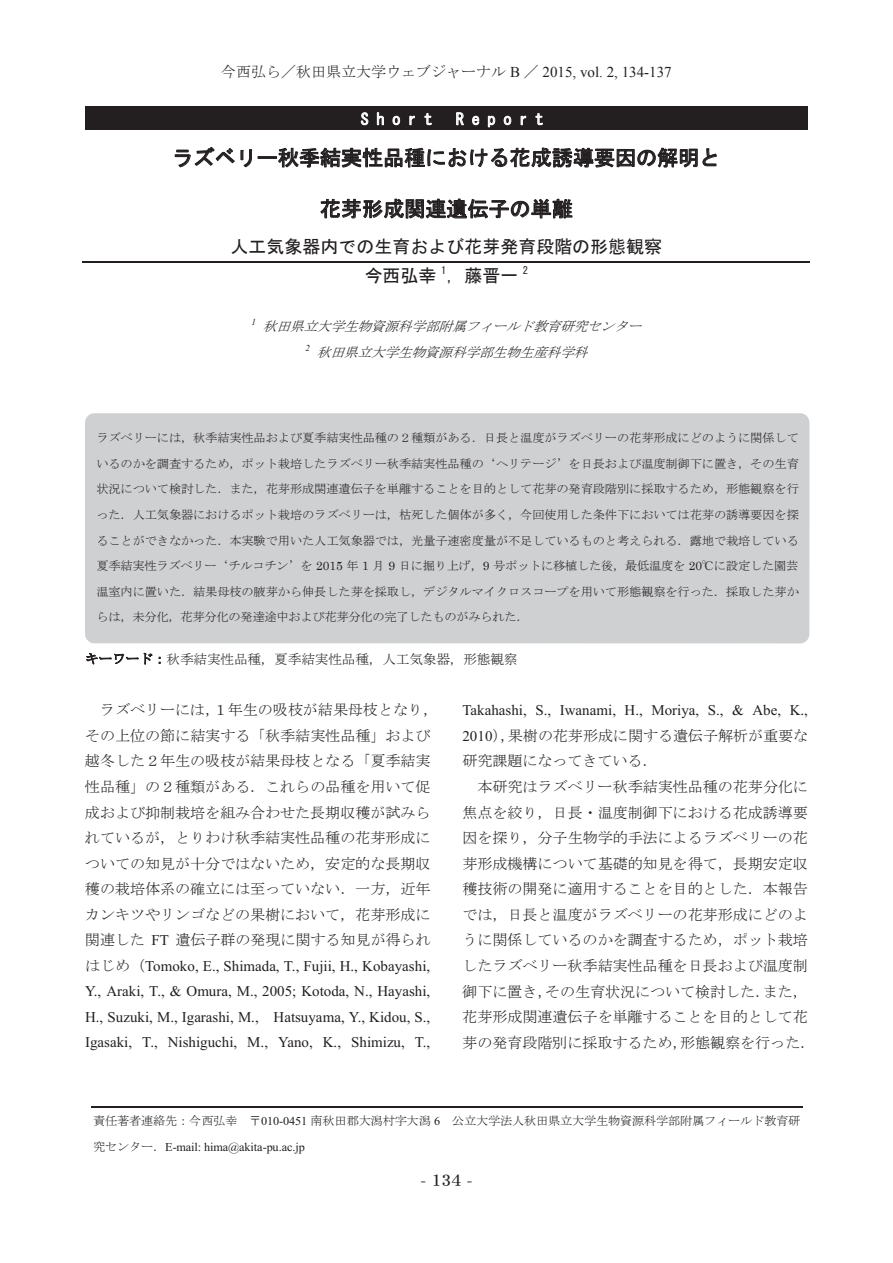
<style>
.page{position:relative;width:893px;height:1263px;background:#fff}
.page>*{position:absolute;margin:0;border:0;box-sizing:border-box;transform-origin:0 0}
.t1{font:21px "MS Gothic";letter-spacing:-.01em;color:#231f20}
.t2{font:18px/28.2px "MS Gothic";color:#231f20;text-align:center}
.ノーマル{font:16.95px "DFHS Mincho Std W5";color:#231f20}
.t3{font:15.9px "MS Gothic";letter-spacing:.5em;color:#fff}
.t4{font:15.9px "Century";color:#231f20}
.t5{font:15px/25.5px "MS Mincho";letter-spacing:-.01em;color:#231f20}
.t6{font:15px "Times New Roman 90 ms RFSJ H";color:#231f20}
.t7{font:italic 13.5px/25.5px "MS Mincho";color:#231f20;text-align:center}
.t8{font:13.5px "MS Mincho";letter-spacing:-.015em;color:#231f20}
.t9{font:12px/25.7px "MS Mincho";letter-spacing:-.015em;color:#231f20;text-align:justify}
.s1{font-family:"Times New Roman"}
.s2{font-family:"Arial 90 ms RKSJ H"}
.s3{font-family:"Times New Roman 90 ms RFSJ H";font-size:13.5px}
.s4{font-family:"Century"}
.s5{font-family:"Times New Roman 90 ms RFSJ H"}
</style>
<div class="page">
<div style="left:85px;top:106px;width:723px;height:23px;background:#231f20"></div>
<svg style="left:361px;top:112px;width:7px;height:13px"></svg>
<svg style="left:377px;top:112px;width:7px;height:13px"></svg>
<svg style="left:393px;top:116px;width:7px;height:9px"></svg>
<svg style="left:410px;top:116px;width:5px;height:9px"></svg>
<svg style="left:425px;top:113px;width:7px;height:12px"></svg>
<svg style="left:456px;top:112px;width:8px;height:13px"></svg>
<svg style="left:472px;top:116px;width:7px;height:9px"></svg>
<svg style="left:488px;top:116px;width:7px;height:11px"></svg>
<svg style="left:504px;top:116px;width:7px;height:9px"></svg>
<svg style="left:521px;top:116px;width:5px;height:9px"></svg>
<svg style="left:536px;top:113px;width:7px;height:12px"></svg>
<svg style="left:175px;top:147px;width:60px;height:20px"></svg>
<svg style="left:241px;top:149px;width:11px;height:18px"></svg>
<div style="left:258px;top:156px;width:19px;height:3px;border:1px solid #231f20"></div>
<svg style="left:278px;top:147px;width:439px;height:21px"></svg>
<svg style="left:320px;top:199px;width:252px;height:20px"></svg>
<hr style="left:83px;top:261px;width:727px;height:1px;background:#231f20">
<svg style="left:86px;top:653px;width:66px;height:12px"></svg>
<div style="left:85px;top:413px;width:724px;height:230px;background:#cfd0d2"></div>
<hr style="left:91px;top:1107px;width:711px;height:1px;background:#231f20">
<p class="t5" style="left:221px;top:59px;width:452px">今西弘ら／秋田県立大学ウェブジャーナル <span class="s1">B</span> ／ <span class="s1">2015, vol. 2, 134-137</span></p>
<p class="t5" style="left:246px;top:61px;width:401px">秋田太郎ら<span class="s2">/</span>秋田県立大学ウェブジャーナル <span class="s2">B/</span><span class="s3">2015, vol. 1, 1-5.</span></p>
<p class="t3" style="left:361px;top:111px;width:73px">Short</p>
<p class="t3" style="left:456px;top:111px;width:89px">Report</p>
<p class="t1" style="left:172px;top:147px;width:550px">ラズベリー秋季結実性品種における花成誘導要因の解明と</p>
<p class="t1" style="left:320px;top:198px;width:255px">花芽形成関連遺伝子の単離</p>
<p class="t2" style="left:230px;top:233px;width:433px">人工気象器内での生育および花芽発育段階の形態観察今西弘幸 <sup>1</sup>，藤晋一 <sup>2</sup></p>
<p class="t7" style="left:252px;top:314px;width:396px"><sup>1</sup> 秋田県立大学生物資源科学部附属フィールド教育研究センター<br><sup>2</sup> 秋田県立大学生物資源科学部生物生産科学科</p>
<p class="t9" style="left:96px;top:425px;width:704px">ラズベリーには，秋季結実性品および夏季結実性品種の２種類がある．日長と温度がラズベリーの花芽形成にどのように関係しているのかを調査するため，ポット栽培したラズベリー秋季結実性品種の‘ヘリテージ’を日長および温度制御下に置き，その生育状況について検討した．また，花芽形成関連遺伝子を単離することを目的として花芽の発育段階別に採取するため，形態観察を行った．人工気象器におけるポット栽培のラズベリーは，枯死した個体が多く，今回使用した条件下においては花芽の誘導要因を探ることができなかった．本実験で用いた人工気象器では，光量子速密度量が不足しているものと考えられる．露地で栽培している夏季結実性ラズベリー‘チルコチン’を <span class="s4">2015</span> 年 <span class="s4">1</span> 月 <span class="s4">9</span> 日に掘り上げ，<span class="s4">9</span> 号ポットに移植した後，最低温度を <span class="s4">20</span>℃に設定した園芸温室内に置いた．結果母枝の腋芽から伸長した芽を採取し，デジタルマイクロスコープを用いて形態観察を行った．採取した芽からは，未分化，花芽分化の発達途中および花芽分化の完了したものがみられた．</p>
<p class="t8" style="left:85px;top:652px;width:434px">キーワード：秋季結実性品種，夏季結実性品種，人工気象器，形態観察</p>
<p class="t5" style="left:85px;top:697px;width:355px;text-indent:15px">ラズベリーには，１年生の吸枝が結果母枝となり，その上位の節に結実する「秋季結実性品種」および越冬した２年生の吸枝が結果母枝となる「夏季結実性品種」の２種類がある．これらの品種を用いて促成および抑制栽培を組み合わせた長期収穫が試みられているが，とりわけ秋季結実性品種の花芽形成についての知見が十分ではないため，安定的な長期収穫の栽培体系の確立には至っていない．一方，近年カンキツやリンゴなどの果樹において，花芽形成に関連した <span class="s5">FT</span> 遺伝子群の発現に関する知見が得られはじめ（<span class="s5">Tomoko, E., Shimada, T., Fujii, H., Kobayashi, Y., Araki, T., &amp; Omura, M., 2005; Kotoda, N., Hayashi, H., Suzuki, M., Igarashi, M., Hatsuyama, Y., Kidou, S., Igasaki, T., Nishiguchi, M., Yano, K., Shimizu, T.,</span></p>
<p class="t6" style="left:462px;top:701px;width:347px">Takahashi, S., Iwanami, H., Moriya, S., &amp; Abe, K.,</p>
<p class="t5" style="left:462px;top:723px;width:347px"><span class="s5">2010</span>），果樹の花芽形成に関する遺伝子解析が重要な</p>
<p class="t5" style="left:462px;top:748px;width:197px">研究課題になってきている．</p>
<p class="t5" style="left:477px;top:774px;width:332px">本研究はラズベリー秋季結実性品種の花芽分化に</p>
<p class="t5" style="left:462px;top:799px;width:347px">焦点を絞り，日長・温度制御下における花成誘導要</p>
<p class="t5" style="left:462px;top:825px;width:347px">因を探り，分子生物学的手法によるラズベリーの花</p>
<p class="t5" style="left:462px;top:851px;width:347px">芽形成機構について基礎的知見を得て，長期安定収</p>
<p class="t5" style="left:462px;top:876px;width:347px">穫技術の開発に適用することを目的とした．本報告</p>
<p class="t5" style="left:462px;top:902px;width:347px">では，日長と温度がラズベリーの花芽形成にどのよ</p>
<p class="t5" style="left:462px;top:927px;width:347px">うに関係しているのかを調査するため，ポット栽培</p>
<p class="t5" style="left:462px;top:953px;width:347px">したラズベリー秋季結実性品種を日長および温度制</p>
<p class="t5" style="left:462px;top:978px;width:347px">御下に置き，その生育状況について検討した．また，</p>
<p class="t5" style="left:462px;top:1004px;width:347px">花芽形成関連遺伝子を単離することを目的として花</p>
<p class="t5" style="left:462px;top:1029px;width:355px">芽の発育段階別に採取するため，形態観察を行った．</p>
<p class="t9" style="left:93px;top:1108px;width:709px">責任著者連絡先：今西弘幸 〒<span class="s5">010-0451</span> 南秋田郡大潟村字大潟 <span class="s5">6</span> 公立大学法人秋田県立大学生物資源科学部附属フィールド教育研究センター．<span class="s5">E-mail: hima@akita-pu.ac.jp</span></p>
<p class="ノーマル" style="left:420px;top:1170px;width:53px">- 134 -</p>
<p class="t4" style="left:432px;top:1166px;width:30px">-1-</p>
</div>
